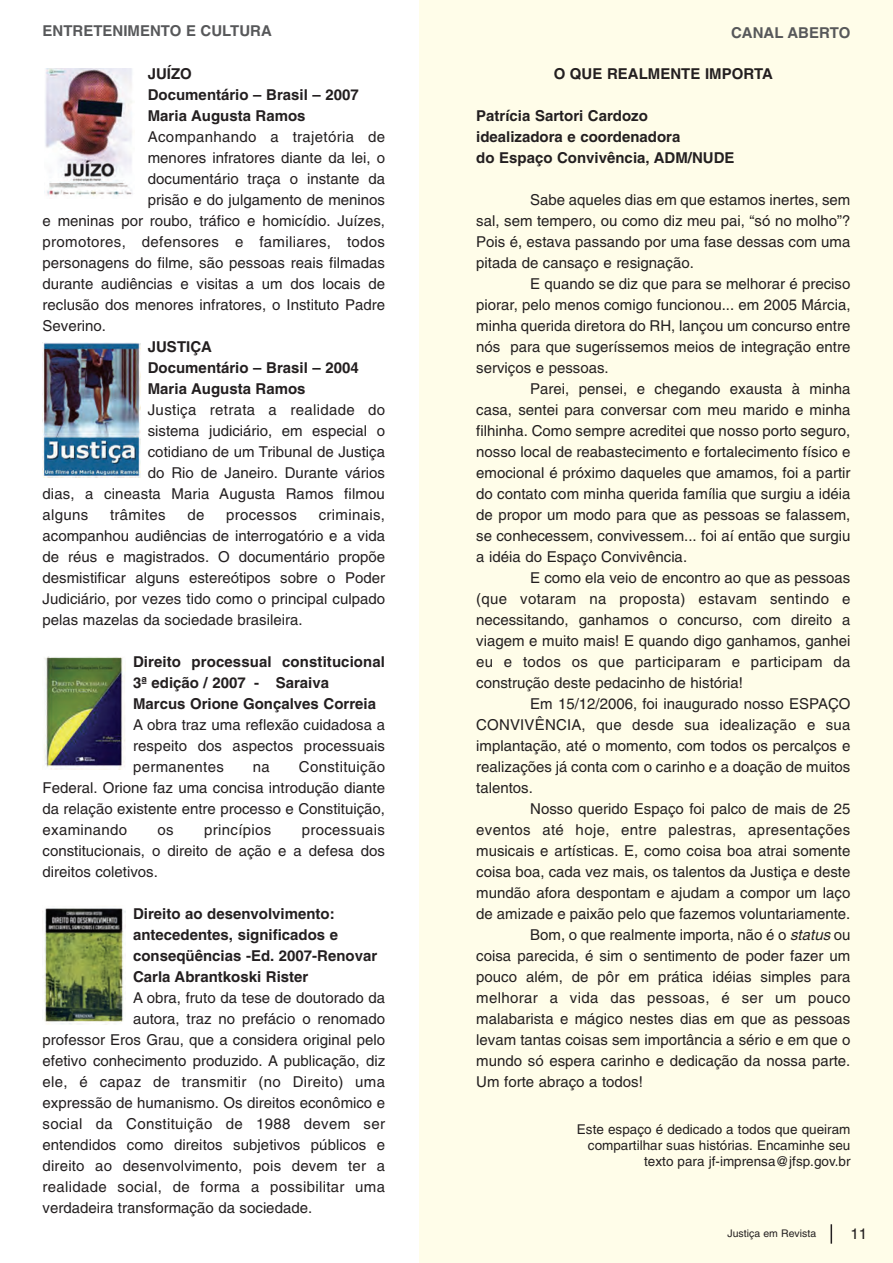
<style>
.page{position:relative;width:893px;height:1263px;background:#fff}
.page>*{position:absolute;margin:0;border:0;box-sizing:border-box;transform-origin:0 0}
.t1{font:15px/21px "Helvetica";color:#231f20;text-align:justify}
.t2{font:700 15px/21px "Helvetica";color:#231f20}
.t3{font:15px "Helvetica";letter-spacing:.02em;color:#231f20}
.t4{font:700 15px "Helvetica";color:#57585a}
.t5{font:13.5px/16.2px "Helvetica";color:#231f20;text-align:right}
.t6{font:10.5px "Helvetica";color:#231f20}
.s1{font-style:italic}
</style>
<div class="page">
<div style="left:419px;top:0;width:474px;height:1263px;background:#fffde9"></div>
<svg style="left:831px;top:1224px;width:1px;height:20px"></svg>
<img style="left:44px;top:68px;width:89px;height:128px">
<img style="left:43px;top:343px;width:97px;height:135px">
<img style="left:44px;top:656px;width:82px;height:114px">
<img style="left:44px;top:908px;width:82px;height:117px">
<p class="t4" style="left:43px;top:24px;width:231px">ENTRETENIMENTO E CULTURA</p>
<p class="t2" style="left:148px;top:64px;width:212px">JUÍZO<br>Documentário – Brasil – 2007<br>Maria Augusta Ramos</p>
<p class="t3" style="left:148px;top:131px;width:239px">Acompanhando a trajetória de</p>
<p class="t1" style="left:148px;top:149px;width:239px">menores infratores diante da lei, o</p>
<p class="t1" style="left:148px;top:170px;width:239px">documentário traça o instante da</p>
<p class="t1" style="left:148px;top:191px;width:239px">prisão e do julgamento de meninos</p>
<p class="t1" style="left:43px;top:212px;width:344px">e meninas por roubo, tráfico e homicídio. Juízes,</p>
<p class="t3" style="left:43px;top:236px;width:344px">promotores, defensores e familiares, todos</p>
<p class="t1" style="left:43px;top:254px;width:344px">personagens do filme, são pessoas reais filmadas</p>
<p class="t1" style="left:43px;top:275px;width:344px">durante audiências e visitas a um dos locais de</p>
<p class="t1" style="left:43px;top:296px;width:344px">reclusão dos menores infratores, o Instituto Padre</p>
<p class="t1" style="left:43px;top:317px;width:65px">Severino.</p>
<p class="t2" style="left:148px;top:337px;width:212px">JUSTIÇA<br>Documentário – Brasil – 2004<br>Maria Augusta Ramos</p>
<p class="t3" style="left:148px;top:404px;width:239px">Justiça retrata a realidade do</p>
<p class="t1" style="left:148px;top:422px;width:239px">sistema judiciário, em especial o</p>
<p class="t1" style="left:148px;top:443px;width:239px">cotidiano de um Tribunal de Justiça</p>
<p class="t1" style="left:148px;top:464px;width:239px">do Rio de Janeiro. Durante vários</p>
<p class="t1" style="left:43px;top:485px;width:344px">dias, a cineasta Maria Augusta Ramos filmou</p>
<p class="t1" style="left:43px;top:506px;width:47px">alguns</p>
<p class="t3" style="left:110px;top:509px;width:57px">trâmites</p>
<p class="t1" style="left:187px;top:506px;width:19px">de</p>
<p class="t3" style="left:226px;top:509px;width:73px">processos</p>
<p class="t1" style="left:43px;top:506px;width:344px;text-indent:276px">criminais, acompanhou audiências de interrogatório e a vida de réus e magistrados. O documentário propõe desmistificar alguns estereótipos sobre o Poder Judiciário, por vezes tido como o principal culpado pelas mazelas da sociedade brasileira.</p>
<p class="t2" style="left:133px;top:652px;width:254px">Direito processual constitucional<br>3ª edição / 2007 - Saraiva<br>Marcus Orione Gonçalves Correia</p>
<p class="t1" style="left:133px;top:716px;width:254px">A obra traz uma reflexão cuidadosa a respeito dos aspectos processuais permanentes</p>
<p class="t1" style="left:43px;top:758px;width:344px;text-indent:256px">Constituição Federal. Orione faz uma concisa introdução diante da relação existente entre processo e Constituição, examinando</p>
<p class="t1" style="left:253px;top:758px;width:19px">na</p>
<p class="t1" style="left:158px;top:821px;width:18px">os</p>
<p class="t3" style="left:204px;top:824px;width:69px">princípios</p>
<p class="t1" style="left:43px;top:821px;width:344px;text-indent:259px">processuais constitucionais, o direito de ação e a defesa dos direitos coletivos.</p>
<p class="t2" style="left:133px;top:904px;width:246px">Direito ao desenvolvimento: antecedentes, significados e conseqüências -Ed. 2007-Renovar<br>Carla Abrantkoski Rister</p>
<p class="t1" style="left:133px;top:989px;width:254px">A obra, fruto da tese de doutorado da</p>
<p class="t1" style="left:133px;top:1010px;width:254px">autora, traz no prefácio o renomado</p>
<p class="t1" style="left:43px;top:1031px;width:344px">professor Eros Grau, que a considera original pelo</p>
<p class="t1" style="left:43px;top:1052px;width:344px">efetivo conhecimento produzido. A publicação, diz</p>
<p class="t3" style="left:43px;top:1076px;width:344px">ele, é capaz de transmitir (no Direito) uma</p>
<p class="t1" style="left:43px;top:1094px;width:344px">expressão de humanismo. Os direitos econômico e</p>
<p class="t3" style="left:43px;top:1118px;width:344px">social da Constituição de 1988 devem ser</p>
<p class="t1" style="left:43px;top:1136px;width:344px">entendidos como direitos subjetivos públicos e</p>
<p class="t1" style="left:43px;top:1157px;width:344px">direito ao desenvolvimento, pois devem ter a</p>
<p class="t3" style="left:43px;top:1181px;width:344px">realidade social, de forma a possibilitar uma</p>
<p class="t1" style="left:43px;top:1199px;width:271px">verdadeira transformação da sociedade.</p>
<p class="t4" style="left:731px;top:26px;width:121px">CANAL ABERTO</p>
<p class="t2" style="left:554px;top:64px;width:221px">O QUE REALMENTE IMPORTA</p>
<p class="t2" style="left:476px;top:106px;width:260px">Patrícia Sartori Cardozo idealizadora e coordenadora<br>do Espaço Convivência, ADM/NUDE</p>
<p class="t1" style="left:476px;top:191px;width:376px;text-indent:54px">Sabe aqueles dias em que estamos inertes, sem sal, sem tempero, ou como diz meu pai, “só no molho”?<br>Pois é, estava passando por uma fase dessas com uma pitada de cansaço e resignação.</p>
<p class="t1" style="left:476px;top:275px;width:376px;text-indent:54px">E quando se diz que para se melhorar é preciso piorar, pelo menos comigo funcionou... em 2005 Márcia, minha querida diretora do RH, lançou um concurso entre nós para que sugeríssemos meios de integração entre serviços e pessoas.</p>
<p class="t1" style="left:476px;top:380px;width:376px;text-indent:54px">Parei, pensei, e chegando exausta à minha casa, sentei para conversar com meu marido e minha filhinha. Como sempre acreditei que nosso porto seguro, nosso local de reabastecimento e fortalecimento físico e emocional é próximo daqueles que amamos, foi a partir do contato com minha querida família que surgiu a idéia de propor um modo para que as pessoas se falassem, se conhecessem, convivessem... foi aí então que surgiu a idéia do Espaço Convivência.</p>
<p class="t1" style="left:476px;top:569px;width:376px;text-indent:54px">E como ela veio de encontro ao que as pessoas (que votaram na proposta) estavam sentindo e necessitando, ganhamos o concurso, com direito a viagem e muito mais! E quando digo ganhamos, ganhei eu e todos os que participaram e participam da construção deste pedacinho de história!</p>
<p class="t1" style="left:476px;top:695px;width:376px;text-indent:54px">Em 15/12/2006, foi inaugurado nosso ESPAÇO CONVIVÊNCIA, que desde sua idealização e sua implantação, até o momento, com todos os percalços e realizações já conta com o carinho e a doação de muitos talentos.</p>
<p class="t1" style="left:530px;top:800px;width:322px">Nosso querido Espaço foi palco de mais de 25</p>
<p class="t3" style="left:476px;top:824px;width:376px">eventos até hoje, entre palestras, apresentações</p>
<p class="t1" style="left:476px;top:842px;width:376px">musicais e artísticas. E, como coisa boa atrai somente</p>
<p class="t1" style="left:476px;top:863px;width:376px">coisa boa, cada vez mais, os talentos da Justiça e deste</p>
<p class="t1" style="left:476px;top:884px;width:376px">mundão afora despontam e ajudam a compor um laço</p>
<p class="t1" style="left:476px;top:905px;width:376px">de amizade e paixão pelo que fazemos voluntariamente.</p>
<p class="t1" style="left:530px;top:926px;width:322px">Bom, o que realmente importa, não é o <span class="s1">status</span> ou</p>
<p class="t1" style="left:476px;top:947px;width:376px">coisa parecida, é sim o sentimento de poder fazer um</p>
<p class="t1" style="left:476px;top:968px;width:376px">pouco além, de pôr em prática idéias simples para</p>
<p class="t3" style="left:476px;top:992px;width:376px">melhorar a vida das pessoas, é ser um pouco</p>
<p class="t1" style="left:476px;top:1010px;width:376px">malabarista e mágico nestes dias em que as pessoas</p>
<p class="t1" style="left:476px;top:1031px;width:376px">levam tantas coisas sem importância a sério e em que o</p>
<p class="t1" style="left:476px;top:1052px;width:376px">mundo só espera carinho e dedicação da nossa parte.</p>
<p class="t1" style="left:476px;top:1073px;width:168px">Um forte abraço a todos!</p>
<p class="t5" style="left:577px;top:1122px;width:275px">Este espaço é dedicado a todos que queiram compartilhar suas histórias. Encaminhe seu texto para jf-imprensa@jfsp.gov.br</p>
<p class="t6" style="left:727px;top:1229px;width:90px">Justiça em Revista</p>
<p class="t1" style="left:850px;top:1225px;width:18px">11</p>
</div>
